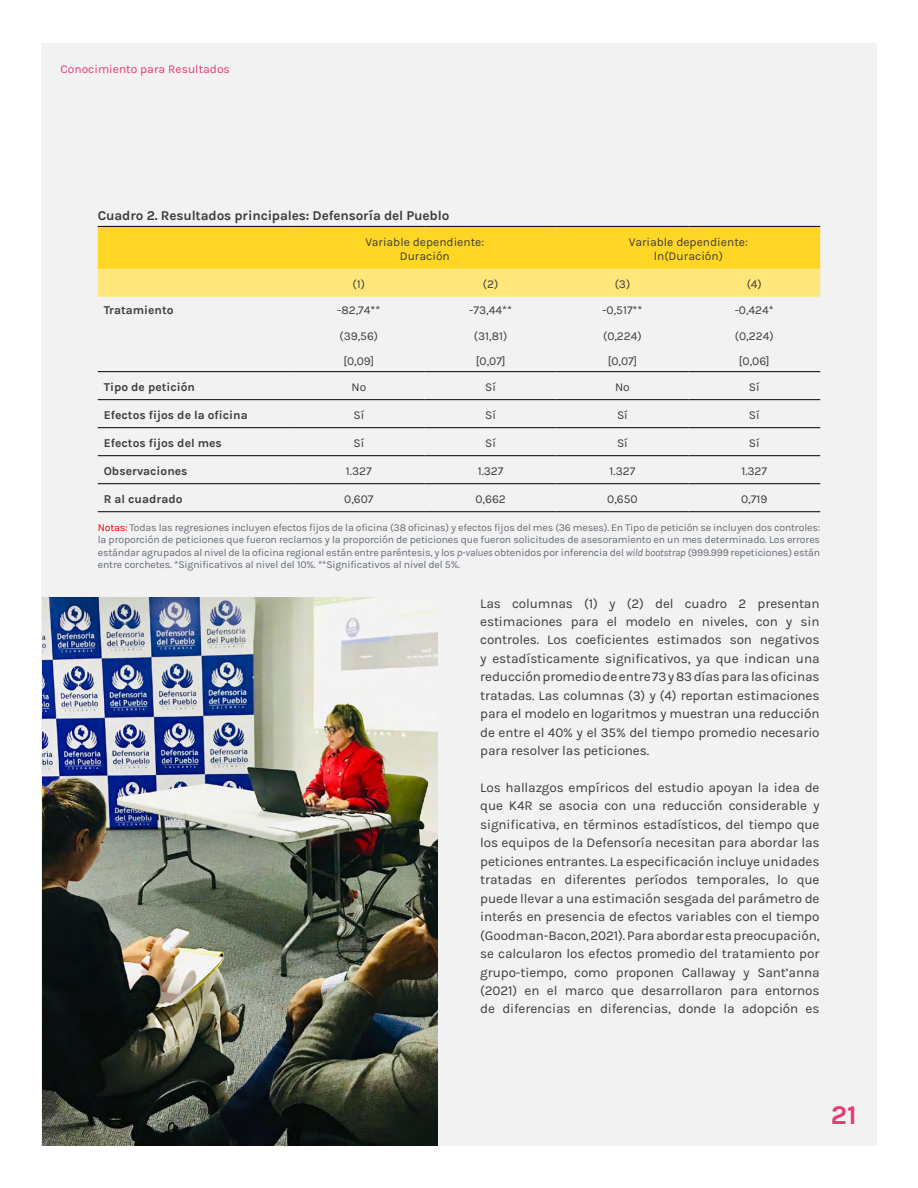
<style>
.page{position:relative;width:918px;height:1188px;background:#fff}
.page>*{position:absolute;margin:0;border:0;box-sizing:border-box;transform-origin:0 0}
.t1{font:700 27px "Karla";color:#e73a73}
.párrafo_general{font:13.5px/18.5px "Karla";letter-spacing:-.01em;color:#3c3c3b;text-align:justify}
.párrafo_general-2{font:700 13.5px "Karla";letter-spacing:-.01em;color:#3c3c3b}
.t2{font:12px "Karla";color:#3c3c3b}
.t3{font:700 12px "Karla";color:#3c3c3b}
.t4{font:12px "Karla";color:#e73a73}
.t5{font:10.5px/12.6px "Karla";letter-spacing:-.015em;color:#646b76;text-align:justify}
.s1{color:#f00}
.s2{font-style:italic}
</style>
<div class="page">
<div style="left:42px;top:43px;width:835px;height:1103px;background:#f2f2f2"></div>
<svg style="left:98px;top:227px;width:722px;height:70px;background:#fedc48"></svg>
<hr style="left:98px;top:226px;width:195px;height:1px;background:#000">
<hr style="left:293px;top:226px;width:132px;height:1px;background:#000">
<hr style="left:425px;top:226px;width:132px;height:1px;background:#000">
<hr style="left:557px;top:226px;width:131px;height:1px;background:#000">
<hr style="left:688px;top:226px;width:132px;height:1px;background:#000">
<hr style="left:98px;top:371px;width:195px;height:1px;background:#000">
<hr style="left:293px;top:371px;width:132px;height:1px;background:#000">
<hr style="left:425px;top:371px;width:132px;height:1px;background:#000">
<hr style="left:557px;top:371px;width:131px;height:1px;background:#000">
<hr style="left:688px;top:371px;width:132px;height:1px;background:#000">
<hr style="left:98px;top:399px;width:195px;height:1px;background:#000">
<hr style="left:293px;top:399px;width:132px;height:1px;background:#000">
<hr style="left:425px;top:399px;width:132px;height:1px;background:#000">
<hr style="left:557px;top:399px;width:131px;height:1px;background:#000">
<hr style="left:688px;top:399px;width:132px;height:1px;background:#000">
<hr style="left:98px;top:427px;width:195px;height:1px;background:#000">
<hr style="left:293px;top:427px;width:132px;height:1px;background:#000">
<hr style="left:425px;top:427px;width:132px;height:1px;background:#000">
<hr style="left:557px;top:427px;width:131px;height:1px;background:#000">
<hr style="left:688px;top:427px;width:132px;height:1px;background:#000">
<hr style="left:98px;top:455px;width:195px;height:1px;background:#000">
<hr style="left:293px;top:455px;width:132px;height:1px;background:#000">
<hr style="left:425px;top:455px;width:132px;height:1px;background:#000">
<hr style="left:557px;top:455px;width:131px;height:1px;background:#000">
<hr style="left:688px;top:455px;width:132px;height:1px;background:#000">
<hr style="left:98px;top:483px;width:195px;height:1px;background:#000">
<hr style="left:293px;top:483px;width:132px;height:1px;background:#000">
<hr style="left:425px;top:483px;width:132px;height:1px;background:#000">
<hr style="left:557px;top:483px;width:131px;height:1px;background:#000">
<hr style="left:688px;top:483px;width:132px;height:1px;background:#000">
<hr style="left:98px;top:511px;width:195px;height:1px;background:#000">
<hr style="left:293px;top:511px;width:132px;height:1px;background:#000">
<hr style="left:425px;top:511px;width:132px;height:1px;background:#000">
<hr style="left:557px;top:511px;width:131px;height:1px;background:#000">
<hr style="left:688px;top:511px;width:132px;height:1px;background:#000">
<img style="left:43px;top:597px;width:395px;height:548px">
<p class="t4" style="left:61px;top:63px;width:171px">Conocimiento para Resultados</p>
<p class="párrafo_general-2" style="left:98px;top:208px;width:353px">Cuadro 2. Resultados principales: Defensoría del Pueblo</p>
<p class="t2" style="left:365px;top:235px;width:120px">Variable dependiente:</p>
<p class="t2" style="left:400px;top:250px;width:52px">Duración</p>
<p class="t2" style="left:629px;top:235px;width:120px">Variable dependiente:</p>
<p class="t2" style="left:654px;top:250px;width:71px">ln(Duración)</p>
<p class="t2" style="left:353px;top:278px;width:14px">(1)</p>
<p class="t2" style="left:483px;top:278px;width:17px">(2)</p>
<p class="t2" style="left:615px;top:278px;width:17px">(3)</p>
<p class="t2" style="left:747px;top:278px;width:17px">(4)</p>
<p class="t3" style="left:104px;top:303px;width:71px">Tratamiento</p>
<p class="t2" style="left:337px;top:304px;width:45px">-82,74**</p>
<p class="t2" style="left:469px;top:304px;width:44px">-73,44**</p>
<p class="t2" style="left:602px;top:304px;width:42px">-0,517**</p>
<p class="t2" style="left:735px;top:304px;width:41px">-0,424*</p>
<p class="t2" style="left:339px;top:329px;width:40px">(39,56)</p>
<p class="t2" style="left:474px;top:329px;width:35px">(31,81)</p>
<p class="t2" style="left:603px;top:329px;width:40px">(0,224)</p>
<p class="t2" style="left:735px;top:329px;width:40px">(0,224)</p>
<p class="t2" style="left:343px;top:355px;width:32px">[0,09]</p>
<p class="t2" style="left:476px;top:355px;width:31px">[0,07]</p>
<p class="t2" style="left:608px;top:355px;width:31px">[0,07]</p>
<p class="t2" style="left:739px;top:355px;width:32px">[0,06]</p>
<p class="t3" style="left:104px;top:380px;width:93px">Tipo de petición</p>
<p class="t2" style="left:351px;top:381px;width:16px">No</p>
<p class="t2" style="left:485px;top:381px;width:12px">Sí</p>
<p class="t2" style="left:615px;top:381px;width:16px">No</p>
<p class="t2" style="left:749px;top:381px;width:12px">Sí</p>
<p class="t3" style="left:104px;top:408px;width:145px">Efectos fijos de la oficina</p>
<p class="t2" style="left:353px;top:409px;width:12px">Sí</p>
<p class="t2" style="left:485px;top:409px;width:12px">Sí</p>
<p class="t2" style="left:617px;top:409px;width:12px">Sí</p>
<p class="t2" style="left:749px;top:409px;width:12px">Sí</p>
<p class="t3" style="left:104px;top:436px;width:120px">Efectos fijos del mes</p>
<p class="t2" style="left:353px;top:437px;width:12px">Sí</p>
<p class="t2" style="left:485px;top:437px;width:12px">Sí</p>
<p class="t2" style="left:617px;top:437px;width:12px">Sí</p>
<p class="t2" style="left:749px;top:437px;width:12px">Sí</p>
<p class="t3" style="left:104px;top:464px;width:85px">Observaciones</p>
<p class="t2" style="left:346px;top:465px;width:27px">1.327</p>
<p class="t2" style="left:478px;top:465px;width:27px">1.327</p>
<p class="t2" style="left:610px;top:465px;width:27px">1.327</p>
<p class="t2" style="left:741px;top:465px;width:27px">1.327</p>
<p class="t3" style="left:104px;top:492px;width:80px">R al cuadrado</p>
<p class="t2" style="left:344px;top:493px;width:31px">0,607</p>
<p class="t2" style="left:475px;top:493px;width:32px">0,662</p>
<p class="t2" style="left:607px;top:493px;width:32px">0,650</p>
<p class="t2" style="left:741px;top:493px;width:28px">0,719</p>
<p class="t5" style="left:98px;top:521px;width:724px"><span class="s1">Notas:</span> Todas las regresiones incluyen efectos fijos de la oficina (38 oficinas) y efectos fijos del mes (36 meses). En Tipo de petición se incluyen dos controles: la proporción de peticiones que fueron reclamos y la proporción de peticiones que fueron solicitudes de asesoramiento en un mes determinado. Los errores estándar agrupados al nivel de la oficina regional están entre paréntesis, y los <span class="s2">p-values</span> obtenidos por inferencia del <span class="s2">wild bootstrap</span> (999.999 repeticiones) están entre corchetes. *Significativos al nivel del 10%. **Significativos al nivel del 5%.</p>
<p class="párrafo_general" style="left:480px;top:594px;width:341px">Las columnas (1) y (2) del cuadro 2 presentan estimaciones para el modelo en niveles, con y sin controles. Los coeficientes estimados son negativos y estadísticamente significativos, ya que indican una reducción promedio de entre 73 y 83 días para las oficinas tratadas. Las columnas (3) y (4) reportan estimaciones para el modelo en logaritmos y muestran una reducción de entre el 40% y el 35% del tiempo promedio necesario para resolver las peticiones.</p>
<p class="párrafo_general" style="left:480px;top:779px;width:341px">Los hallazgos empíricos del estudio apoyan la idea de que K4R se asocia con una reducción considerable y significativa, en términos estadísticos, del tiempo que los equipos de la Defensoría necesitan para abordar las peticiones entrantes. La especificación incluye unidades tratadas en diferentes períodos temporales, lo que puede llevar a una estimación sesgada del parámetro de interés en presencia de efectos variables con el tiempo (Goodman-Bacon, 2021). Para abordar esta preocupación, se calcularon los efectos promedio del tratamiento por grupo-tiempo, como proponen Callaway y Sant’anna (2021) en el marco que desarrollaron para entornos de diferencias en diferencias, donde la adopción es</p>
<h1 class="t1" style="left:831px;top:1100px;width:27px">21</h1>
</div>
